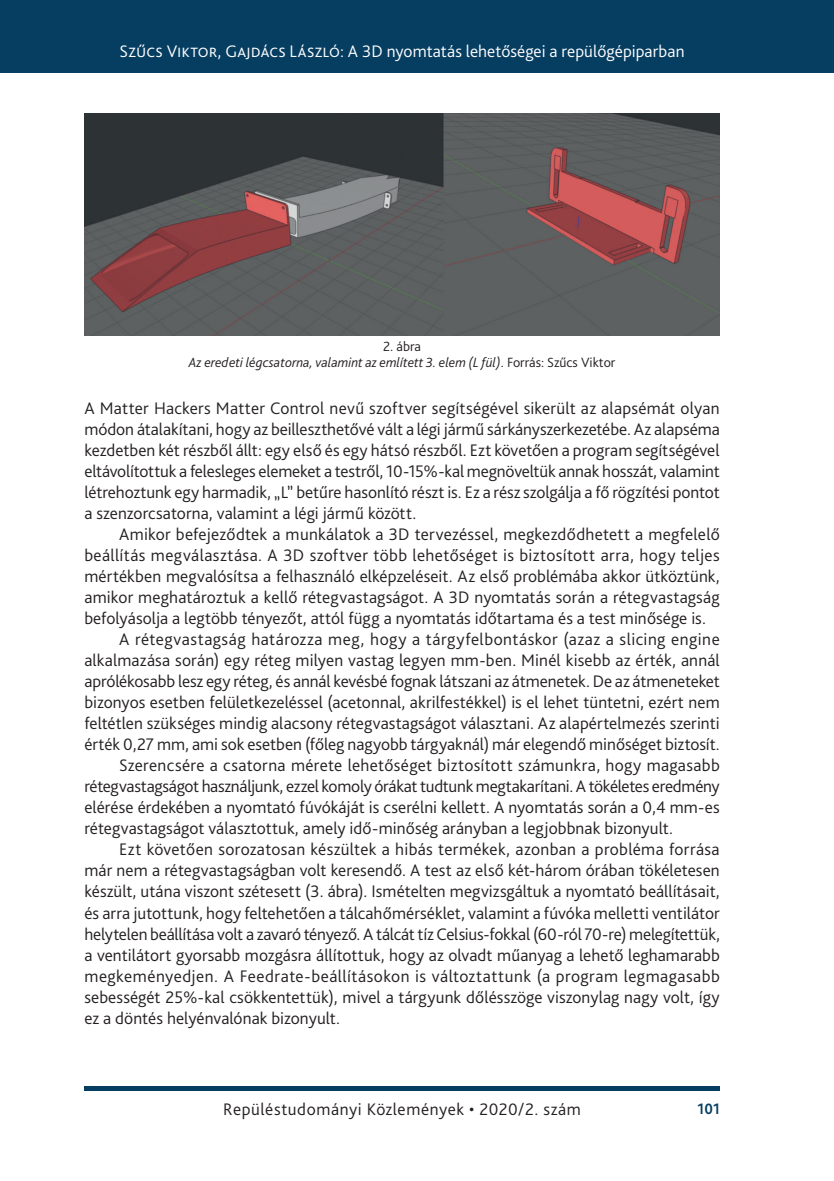
<style>
.page{position:relative;width:834px;height:1181px;background:#fff}
.page>*{position:absolute;margin:0;border:0;box-sizing:border-box;transform-origin:0 0}
._1__Body{font:300 17.5px/21px "Bliss Pro";letter-spacing:.01em;color:#231f20;text-align:justify}
._2__Body_1st_paragra{font:300 17.5px/21px "Bliss Pro";color:#231f20;text-align:justify}
.t1{font:300 17.5px "Bliss Pro";letter-spacing:.005em;color:#fff}
._1__Body-2{font:300 17.5px "Bliss Pro";letter-spacing:.03em;color:#231f20}
.t2{font:700 15.75px "Bliss Pro";color:#063e62;scale:.95 1}
.Ábra__képalárás{font:italic 300 14px "Bliss Pro";color:#231f20}
.Ábra_címe{font:300 14px "Bliss Pro";color:#231f20}
.s1{font-style:normal}
</style>
<div class="page">
<div style="left:0;top:0;width:833px;height:73px;background:#063e62"></div>
<div style="left:84px;top:1086px;width:635px;height:5px;background:#063e62"></div>
<img style="left:84px;top:113px;width:635px;height:222px">
<p class="t1" style="left:120px;top:41px;width:566px">Szűcs Viktor, Gajdács László: A 3D nyomtatás lehetőségei a repülőgépiparban</p>
<p class="Ábra_címe" style="left:383px;top:338px;width:39px">2. ábra</p>
<p class="Ábra__képalárás" style="left:189px;top:354px;width:428px">Az eredeti légcsatorna, valamint az említett 3. elem (L fül)<span class="s1">. Forrás: Szűcs Viktor</span></p>
<p class="_2__Body_1st_paragra" style="left:84px;top:397px;width:637px">A Matter Hackers Matter Control nevű szoftver segítségével sikerült az alapsémát olyan módon átalakítani, hogy az beilleszthetővé vált a légi jármű sárkányszerkezetébe. Az alapséma kezdetben két részből állt: egy első és egy hátsó részből. Ezt követően a program segítségével eltávolítottuk a felesleges elemeket a testről, 10-15%-kal megnöveltük annak hosszát, valamint létrehoztunk egy harmadik, „L” betűre hasonlító részt is. Ez a rész szolgálja a fő rögzítési pontot a szenzorcsatorna, valamint a légi jármű között.</p>
<p class="_1__Body" style="left:84px;top:523px;width:636px;text-indent:35px">Amikor befejeződtek a munkálatok a -3D tervezéssel, megkezdődhetett a megfelelő beállítás megválasztása. A -3D szoftver több lehetőséget is biztosított arra, hogy teljes mértékben megvalósítsa a felhasználó elképzeléseit. Az első problémába akkor ütköztünk, amikor meghatároztuk a kellő rétegvastagságot. A -3D nyomtatás során a rétegvastagság befolyásolja a legtöbb tényezőt, attól függ a nyomtatás időtartama és a test minősége is.</p>
<p class="_1__Body" style="left:84px;top:628px;width:637px;text-indent:35px">A rétegvastagság határozza meg, hogy a tárgyfelbontáskor (azaz a slicing engine alkalmazása során) egy réteg milyen vastag legyen mm-ben. Minél kisebb az érték, annál aprólékosabb lesz egy réteg, és annál kevésbé fognak látszani az átmenetek. De az átmeneteket bizonyos esetben felületkezeléssel (acetonnal, akrilfestékkel) is el lehet tüntetni, ezért nem feltétlen szükséges mindig alacsony rétegvastagságot választani. Az alapértelmezés szerinti érték 0,27 mm, ami sok esetben (főleg nagyobb tárgyaknál) már elegendő minőséget biztosít.</p>
<p class="_1__Body" style="left:84px;top:754px;width:636px;text-indent:35px">Szerencsére a csatorna mérete lehetőséget biztosított számunkra, hogy magasabb rétegvastagságot használjunk, ezzel komoly órákat tudtunk megtakarítani. A tökéletes eredmény elérése érdekében a nyomtató fúvókáját is cserélni kellett. A nyomtatás során a -0,4 mm-es rétegvastagságot választottuk, amely idő-minőség arányban a legjobbnak bizonyult.</p>
<p class="_1__Body" style="left:84px;top:838px;width:637px;text-indent:35px">Ezt követően sorozatosan készültek a hibás termékek, azonban a probléma forrása már nem a rétegvastagságban volt keresendő. A test az első két-három órában tökéletesen készült, utána viszont szétesett (3. ábra). Ismételten megvizsgáltuk a nyomtató beállításait, és arra jutottunk, hogy feltehetően a tálcahőmérséklet, valamint a fúvóka melletti ventilátor helytelen beállítása volt a zavaró tényező. A tálcát tíz Celsius-fokkal (60-ról 70-re) melegítettük, a ventilátort gyorsabb mozgásra állítottuk, hogy az olvadt műanyag a lehető leghamarabb megkeményedjen. A Feedrate-beállításokon is változtattunk (a program legmagasabb sebességét 25%-kal csökkentettük), mivel a tárgyunk dőlésszöge viszonylag nagy volt, így ez a döntés helyénvalónak bizonyult.</p>
<p class="_1__Body-2" style="left:223px;top:1098px;width:359px">Repüléstudományi Közlemények • 2020/2. szám</p>
<p class="t2" style="left:697px;top:1099px;width:25px">101</p>
</div>
